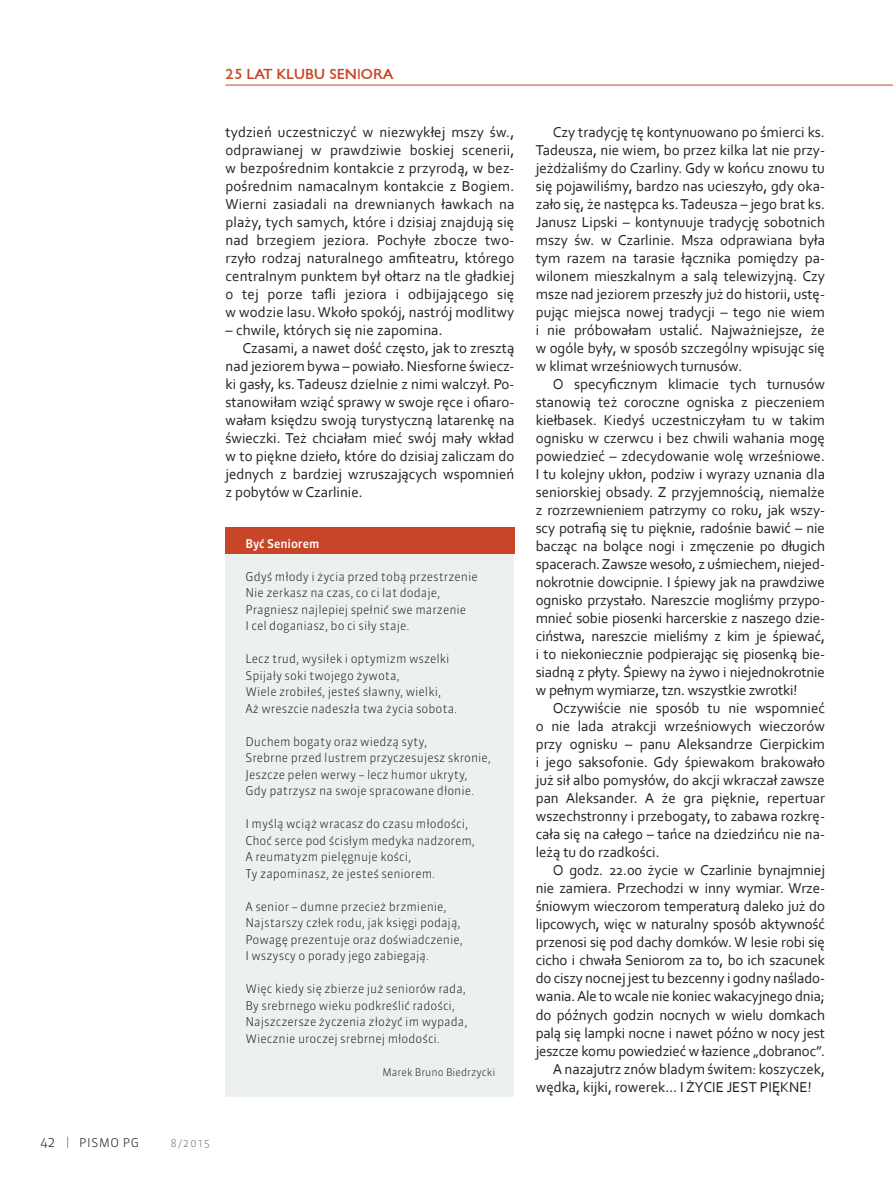
<style>
.page{position:relative;width:893px;height:1191px;background:#fff}
.page>*{position:absolute;margin:0;border:0;box-sizing:border-box;transform-origin:0 0}
.t1{font:15px/18px "Corbel";color:#231f20;text-align:justify}
.t2{font:700 13.5px "EFN Gilead";color:#c84527}
.t3{font:300 13.5px "Sanuk Pro";color:#231f20}
.t4{font:300 12px/16.5px "Sanuk Pro";color:#231f20}
.t5{font:500 12px "Sanuk Pro";color:#fff}
.t6{font:300 10.5px "Sanuk Pro";color:#231f20}
.t7{font:300 10.5px "Sanuk Pro";color:#6c6d70}
</style>
<div class="page">
<svg style="left:67px;top:1136px;width:1px;height:12px"></svg>
<hr style="left:225px;top:85px;width:668px;height:1px;background:#c84527">
<div style="left:225px;top:527px;width:289px;height:569px;background:#edf1ed"></div>
<div style="left:225px;top:527px;width:289px;height:27px;background:#c84527"></div>
<p class="t2" style="left:225px;top:66px;width:170px">25 LAT KLUBU SENIORA</p>
<p class="t1" style="left:226px;top:123px;width:290px">tydzień uczestniczyć w niezwykłej mszy św., odprawianej w prawdziwie boskiej scenerii, w bezpośrednim kontakcie z przyrodą, w bez&shy;pośrednim namacalnym kontakcie z Bogiem.<br>Wierni zasiadali na drewnianych ławkach na plaży, tych samych, które i dzisiaj znajdują się nad brzegiem jeziora. Pochyłe zbocze two&shy;rzyło rodzaj naturalnego amfiteatru, którego centralnym punktem był ołtarz na tle gładkiej o tej porze tafli jeziora i odbijającego się w wodzie lasu. Wkoło spokój, nastrój modlitwy</p>
<p class="t1" style="left:226px;top:321px;width:219px">– chwile, których się nie zapomina.</p>
<p class="t1" style="left:243px;top:339px;width:273px">Czasami, a nawet dość często, jak to zresztą</p>
<p class="t1" style="left:226px;top:357px;width:290px">nad jeziorem bywa – powiało. Niesforne świecz-</p>
<p class="t1" style="left:226px;top:375px;width:290px">ki gasły, ks. Tadeusz dzielnie z nimi walczył. Po-</p>
<p class="t1" style="left:226px;top:393px;width:290px">stanowiłam wziąć sprawy w swoje ręce i ofiaro-</p>
<p class="t1" style="left:226px;top:411px;width:290px">wałam księdzu swoją turystyczną latarenkę na</p>
<p class="t1" style="left:226px;top:429px;width:290px">świeczki. Też chciałam mieć swój mały wkład</p>
<p class="t1" style="left:226px;top:447px;width:290px">w to piękne dzieło, które do dzisiaj zaliczam do</p>
<p class="t1" style="left:226px;top:465px;width:290px">jednych z bardziej wzruszających wspomnień</p>
<p class="t1" style="left:226px;top:483px;width:139px">z pobytów w Czarlinie.</p>
<p class="t5" style="left:245px;top:535px;width:75px">Być Seniorem</p>
<p class="t4" style="left:245px;top:567px;width:234px">Gdyś młody i życia przed tobą przestrzenie Nie zerkasz na czas, co ci lat dodaje, Pragniesz najlepiej spełnić swe marzenie<br>I cel doganiasz, bo ci siły staje.</p>
<p class="t4" style="left:245px;top:650px;width:213px">Lecz trud, wysiłek i optymizm wszelki Spijały soki twojego żywota,<br>Wiele zrobiłeś, jesteś sławny, wielki, Aż wreszcie nadeszła twa życia sobota.</p>
<p class="t4" style="left:245px;top:732px;width:247px">Duchem bogaty oraz wiedzą syty,<br>Srebrne przed lustrem przyczesujesz skronie, Jeszcze pełen werwy – lecz humor ukryty, Gdy patrzysz na swoje spracowane dłonie.</p>
<p class="t4" style="left:245px;top:815px;width:231px">I myślą wciąż wracasz do czasu młodości, Choć serce pod ścisłym medyka nadzorem, A reumatyzm pielęgnuje kości,<br>Ty zapominasz, że jesteś seniorem.</p>
<p class="t4" style="left:245px;top:897px;width:219px">A senior – dumne przecież brzmienie, Najstarszy człek rodu, jak księgi podają, Powagę prezentuje oraz doświadczenie, I wszyscy o porady jego zabiegają.</p>
<p class="t4" style="left:245px;top:980px;width:223px">Więc kiedy się zbierze już seniorów rada, By srebrnego wieku podkreślić radości, Najszczersze życzenia złożyć im wypada, Wiecznie uroczej srebrnej młodości.</p>
<p class="t6" style="left:383px;top:1064px;width:114px">Marek Bruno Biedrzycki</p>
<p class="t3" style="left:40px;top:1133px;width:16px">42</p>
<p class="t4" style="left:79px;top:1134px;width:61px">PISMO PG</p>
<p class="t7" style="left:171px;top:1135px;width:41px">8/2015</p>
<p class="t1" style="left:536px;top:123px;width:291px;text-indent:17px">Czy tradycję tę kontynuowano po śmierci ks.<br>Tadeusza, nie wiem, bo przez kilka lat nie przy&shy;jeżdżaliśmy do Czarliny. Gdy w końcu znowu tu się pojawiliśmy, bardzo nas ucieszyło, gdy oka&shy;zało się, że następca ks. Tadeusza – jego brat ks.<br>Janusz Lipski – kontynuuje tradycję sobotnich mszy św. w Czarlinie. Msza odprawiana była tym razem na tarasie łącznika pomiędzy pa&shy;wilonem mieszkalnym a salą telewizyjną. Czy msze nad jeziorem przeszły już do historii, ustę&shy;pując miejsca nowej tradycji – tego nie wiem i nie próbowałam ustalić. Najważniejsze, że w ogóle były, w sposób szczególny wpisując się w klimat wrześniowych turnusów.</p>
<p class="t1" style="left:536px;top:375px;width:291px;text-indent:17px">O specyficznym klimacie tych turnusów stanowią też coroczne ogniska z pieczeniem kiełbasek. Kiedyś uczestniczyłam tu w takim ognisku w czerwcu i bez chwili wahania mogę powiedzieć – zdecydowanie wolę wrześniowe.<br>I tu kolejny ukłon, podziw i wyrazy uznania dla seniorskiej obsady. Z przyjemnością, niemalże z rozrzewnieniem patrzymy co roku, jak wszy&shy;scy potrafią się tu pięknie, radośnie bawić – nie bacząc na bolące nogi i zmęczenie po długich spacerach. Zawsze wesoło, z uśmiechem, niejed&shy;nokrotnie dowcipnie. I śpiewy jak na prawdziwe ognisko przystało. Nareszcie mogliśmy przypo&shy;mnieć sobie piosenki harcerskie z naszego dzie&shy;ciństwa, nareszcie mieliśmy z kim je śpiewać, i to niekoniecznie podpierając się piosenką bie&shy;siadną z płyty. Śpiewy na żywo i niejednokrotnie w pełnym wymiarze, tzn. wszystkie zwrotki!</p>
<p class="t1" style="left:536px;top:699px;width:291px;text-indent:17px">Oczywiście nie sposób tu nie wspomnieć o nie lada atrakcji wrześniowych wieczorów przy ognisku – panu Aleksandrze Cierpickim i jego saksofonie. Gdy śpiewakom brakowało już sił albo pomysłów, do akcji wkraczał zawsze pan Aleksander. A że gra pięknie, repertuar wszechstronny i przebogaty, to zabawa rozkrę&shy;cała się na całego – tańce na dziedzińcu nie na&shy;leżą tu do rzadkości.</p>
<p class="t1" style="left:553px;top:861px;width:274px">O godz. 22.00 życie w Czarlinie bynajmniej</p>
<p class="t1" style="left:536px;top:879px;width:291px">nie zamiera. Przechodzi w inny wymiar. Wrze-</p>
<p class="t1" style="left:536px;top:897px;width:291px">śniowym wieczorom temperaturą daleko już do</p>
<p class="t1" style="left:536px;top:915px;width:291px">lipcowych, więc w naturalny sposób aktywność</p>
<p class="t1" style="left:536px;top:933px;width:291px">przenosi się pod dachy domków. W lesie robi się</p>
<p class="t1" style="left:536px;top:951px;width:291px">cicho i chwała Seniorom za to, bo ich szacunek</p>
<p class="t1" style="left:536px;top:969px;width:291px">do ciszy nocnej jest tu bezcenny i godny naślado-</p>
<p class="t1" style="left:536px;top:987px;width:291px">wania. Ale to wcale nie koniec wakacyjnego dnia;</p>
<p class="t1" style="left:536px;top:1005px;width:291px">do późnych godzin nocnych w wielu domkach</p>
<p class="t1" style="left:536px;top:1023px;width:291px">palą się lampki nocne i nawet późno w nocy jest</p>
<p class="t1" style="left:536px;top:1041px;width:291px">jeszcze komu powiedzieć w łazience „dobranoc”.</p>
<p class="t1" style="left:553px;top:1059px;width:274px">A nazajutrz znów bladym świtem: koszyczek,</p>
<p class="t1" style="left:536px;top:1077px;width:277px">wędka, kijki, rowerek… I ŻYCIE JEST PIĘKNE!</p>
</div>
